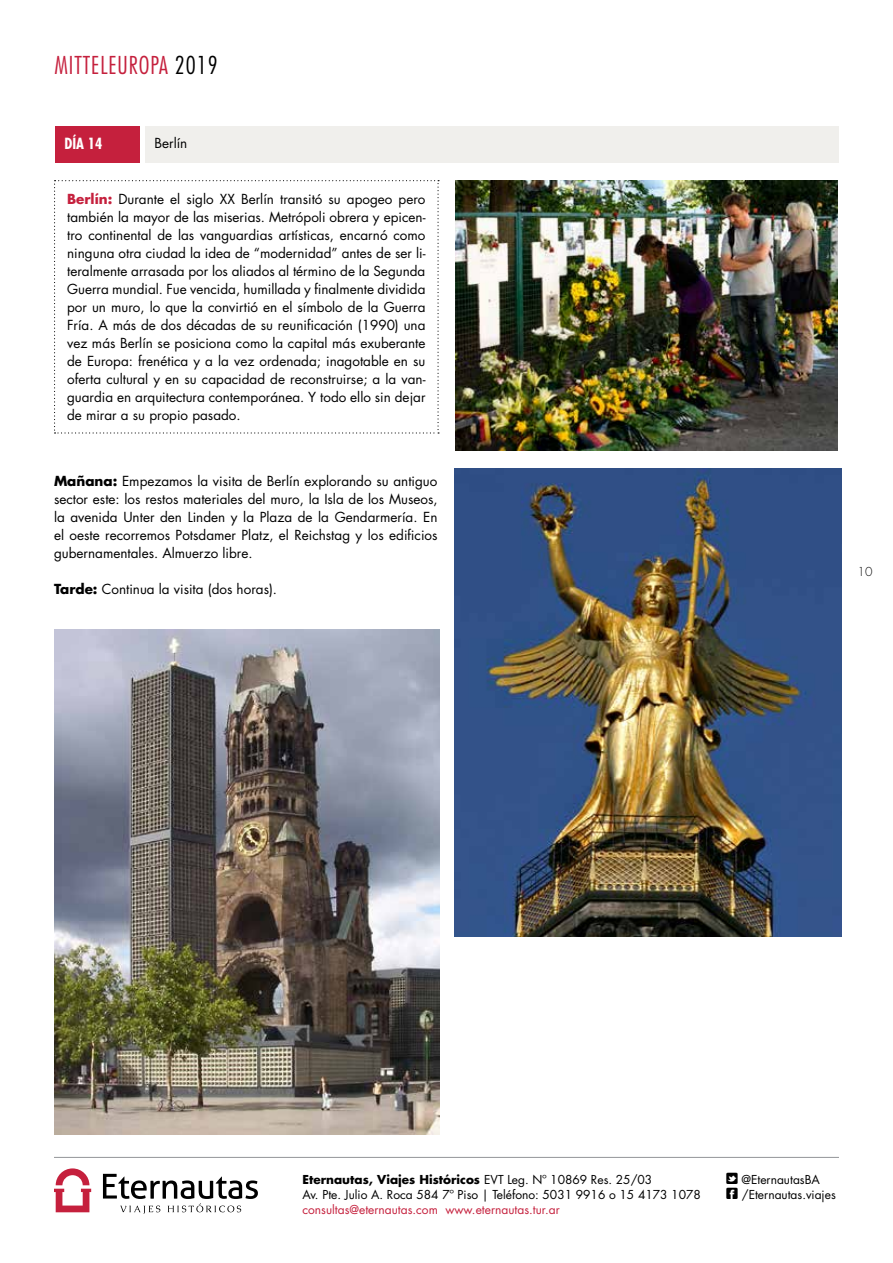
<style>
.page{position:relative;width:893px;height:1263px;background:#fff}
.page>*{position:absolute;margin:0;border:0;box-sizing:border-box;transform-origin:0 0}
.t1{font:300 condensed 24px "Futura Std";letter-spacing:.04em;color:#c5203d}
.t2{font:700 condensed 15px "Futura Std";color:#fff}
.t3{font:13.5px/18px "Futura Std";color:#000;text-align:justify}
.t4{font:12px/15px "Futura Std";color:#000}
.t5{font:12px "Futura Std";color:#c5203d}
.t6{font:300 12px "Futura Std";color:#000}
.s1{color:#000}
.s2{font-weight:700;color:#c5203d}
.s3{font-weight:700}
</style>
<div class="page">
<hr style="left:54px;top:1157px;width:785px;height:1px;background:#939598">
<svg style="left:54px;top:1168px;width:37px;height:44px"></svg>
<svg style="left:103px;top:1174px;width:155px;height:40px"></svg>
<div style="left:56px;top:126px;width:84px;height:36px;background:#c5203d"></div>
<div style="left:146px;top:126px;width:693px;height:36px;background:#f0efec"></div>
<img style="left:456px;top:180px;width:381px;height:270px">
<img style="left:54px;top:629px;width:385px;height:505px">
<img style="left:454px;top:468px;width:387px;height:468px">
<svg style="left:54px;top:180px;width:385px;height:254px"></svg>
<h1 class="t1" style="left:54px;top:51px;width:165px">MITTELEUROPA <span class="s1">2019</span></h1>
<p class="t2" style="left:64px;top:134px;width:40px">DÍA 14</p>
<p class="t3" style="left:154px;top:135px;width:34px">Berlín</p>
<p class="t3" style="left:67px;top:191px;width:360px"><span class="s2">Berlín:</span> Durante el siglo XX Berlín transitó su apogeo pero también la mayor de las miserias. Metrópoli obrera y epicen&shy;tro continental de las vanguardias artísticas, encarnó como ninguna otra ciudad la idea de “modernidad” antes de ser li&shy;teralmente arrasada por los aliados al término de la Segunda Guerra mundial. Fue vencida, humillada y finalmente dividida por un muro, lo que la convirtió en el símbolo de la Guerra Fría. A más de dos décadas de su reunificación (1990) una vez más Berlín se posiciona como la capital más exuberante de Europa: frenética y a la vez ordenada; inagotable en su oferta cultural y en su capacidad de reconstruirse; a la van&shy;guardia en arquitectura contemporánea. Y todo ello sin dejar de mirar a su propio pasado.</p>
<p class="t3" style="left:54px;top:472px;width:385px"><span class="s3">Mañana:</span> Empezamos la visita de Berlín explorando su antiguo sector este: los restos materiales del muro, la Isla de los Museos, la avenida Unter den Linden y la Plaza de la Gendarmería. En el oeste recorremos Potsdamer Platz, el Reichstag y los edificios gubernamentales. Almuerzo libre.</p>
<p class="t3" style="left:54px;top:580px;width:225px"><span class="s3">Tarde:</span> Continua la visita (dos horas).</p>
<p class="t6" style="left:858px;top:564px;width:16px">10</p>
<p class="t4" style="left:302px;top:1172px;width:400px"><span class="s3">Eternautas, Viajes Históricos</span> EVT Leg. Nº 10869 Res. 25/03<br>Av. Pte. Julio A. Roca 584 7º Piso | Teléfono: 5031 9916 o 15 4173 1078</p>
<p class="t5" style="left:302px;top:1202px;width:259px">consultas@eternautas.com www.eternautas.tur.ar</p>
<p class="t4" style="left:741px;top:1172px;width:80px">@EternautasBA</p>
<p class="t4" style="left:726px;top:1187px;width:111px">❑ /Eternautas.viajes</p>
</div>
